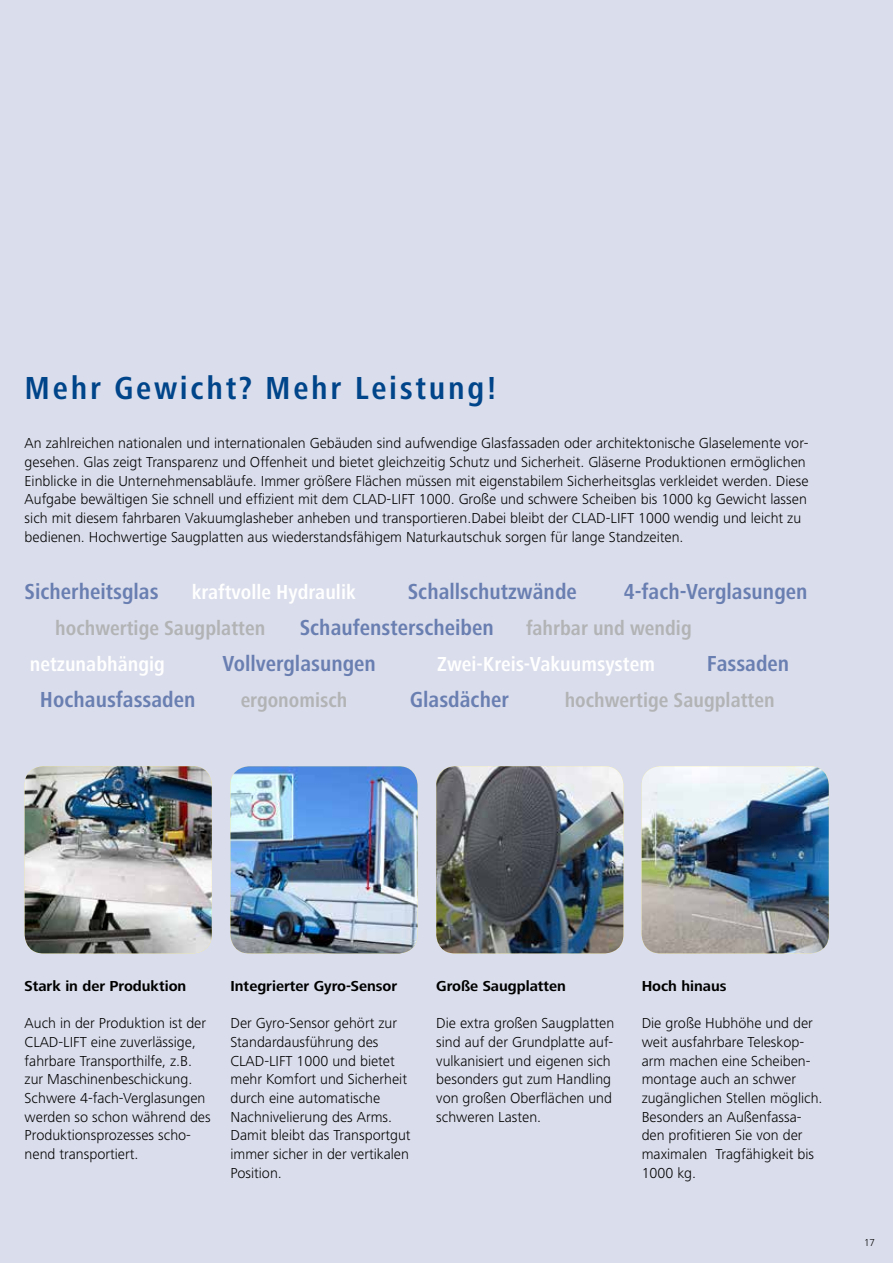
<style>
.page{position:relative;width:893px;height:1263px;background:#daddeb}
.page>*{position:absolute;margin:0;border:0;box-sizing:border-box;transform-origin:0 0}
.t1{font:700 condensed 33px "Frutiger Next LT";letter-spacing:.08em;color:#004489}
.t2{font:700 condensed 22.5px "Frutiger Next LT";color:#697eb1}
.t3{font:700 condensed 21px "Frutiger Next LT";color:#b1b3b4}
.t4{font:700 condensed 21px "Frutiger Next LT";color:#fff}
.t5{font:300 15px/18.8px "Frutiger Next LT";color:#000}
.t6{font:700 15px "Frutiger Next LT";color:#000}
.t7{font:300 10.5px "Frutiger Next LT";color:#000}
</style>
<div class="page">
<img style="left:25px;top:766px;width:187px;height:187px">
<img style="left:436px;top:766px;width:187px;height:187px">
<img style="left:642px;top:766px;width:187px;height:187px">
<img style="left:230px;top:766px;width:188px;height:187px">
<h1 class="t1" style="left:25px;top:369px;width:473px">Mehr Gewicht? Mehr Leistung!</h1>
<p class="t5" style="left:25px;top:434px;width:785px">An zahlreichen nationalen und internationalen Gebäuden sind aufwendige Glasfassaden oder architektonische Glaselemente vor&shy;gesehen. Glas zeigt Transparenz und Offenheit und bietet gleichzeitig Schutz und Sicherheit. Gläserne Produktionen ermöglichen Einblicke in die Unternehmensabläufe. Immer größere Flächen müssen mit eigenstabilem Sicherheitsglas verkleidet werden. Diese Aufgabe bewältigen Sie schnell und effizient mit dem CLAD-LIFT 1000. Große und schwere Scheiben bis 1000 kg Gewicht lassen sich mit diesem fahrbaren Vakuumglasheber anheben und transportieren.Dabei bleibt der CLAD-LIFT 1000 wendig und leicht zu bedienen. Hochwertige Saugplatten aus wiederstandsfähigem Naturkautschuk sorgen für lange Standzeiten.</p>
<h2 class="t2" style="left:25px;top:579px;width:135px">Sicherheitsglas</h2>
<h3 class="t4" style="left:192px;top:580px;width:165px">kraftvolle Hydraulik</h3>
<h2 class="t2" style="left:408px;top:579px;width:171px">Schallschutzwände</h2>
<h2 class="t2" style="left:624px;top:579px;width:185px">4-fach-Verglasungen</h2>
<h3 class="t3" style="left:55px;top:616px;width:212px">hochwertige Saugplatten</h3>
<h2 class="t2" style="left:300px;top:615px;width:195px">Schaufensterscheiben</h2>
<h3 class="t3" style="left:526px;top:616px;width:167px">fahrbar und wendig</h3>
<h3 class="t4" style="left:30px;top:652px;width:137px">netzunabhängig</h3>
<h2 class="t2" style="left:222px;top:651px;width:155px">Vollverglasungen</h2>
<h3 class="t4" style="left:437px;top:652px;width:219px">Zwei-Kreis-Vakuumsystem</h3>
<h2 class="t2" style="left:707px;top:651px;width:84px">Fassaden</h2>
<h2 class="t2" style="left:40px;top:687px;width:157px">Hochausfassaden</h2>
<h3 class="t3" style="left:241px;top:688px;width:108px">ergonomisch</h3>
<h2 class="t2" style="left:410px;top:687px;width:100px">Glasdächer</h2>
<h3 class="t3" style="left:565px;top:688px;width:212px">hochwertige Saugplatten</h3>
<p class="t6" style="left:25px;top:977px;width:163px">Stark in der Produktion</p>
<p class="t5" style="left:25px;top:1014px;width:188px">Auch in der Produktion ist der<br>CLAD-LIFT eine zuverlässige, fahrbare Transporthilfe, z.B. zur Maschinenbeschickung.<br>Schwere 4-fach-Verglasungen werden so schon während des<br>Produktionsprozesses scho&shy;nend transportiert.</p>
<p class="t6" style="left:230px;top:977px;width:168px">Integrierter Gyro-Sensor</p>
<p class="t5" style="left:230px;top:1014px;width:182px">Der Gyro-Sensor gehört zur<br>Standardausführung des<br>CLAD-LIFT 1000 und bietet mehr Komfort und Sicherheit durch eine automatische<br>Nachnivelierung des Arms.<br>Damit bleibt das Transportgut immer sicher in der vertikalen<br>Position.</p>
<p class="t6" style="left:436px;top:977px;width:131px">Große Saugplatten</p>
<p class="t5" style="left:436px;top:1014px;width:179px">Die extra großen Saugplatten sind auf der Grundplatte auf&shy;vulkanisiert und eigenen sich besonders gut zum Handling von großen Oberflächen und schweren Lasten.</p>
<p class="t6" style="left:642px;top:977px;width:86px">Hoch hinaus</p>
<p class="t5" style="left:642px;top:1014px;width:182px">Die große Hubhöhe und der weit ausfahrbare Teleskop&shy;arm machen eine Scheiben&shy;montage auch an schwer zugänglichen Stellen möglich.<br>Besonders an Außenfassa&shy;den profitieren Sie von der maximalen Tragfähigkeit bis<br>1000 kg.</p>
<p class="t7" style="left:864px;top:1236px;width:13px">17</p>
</div>
